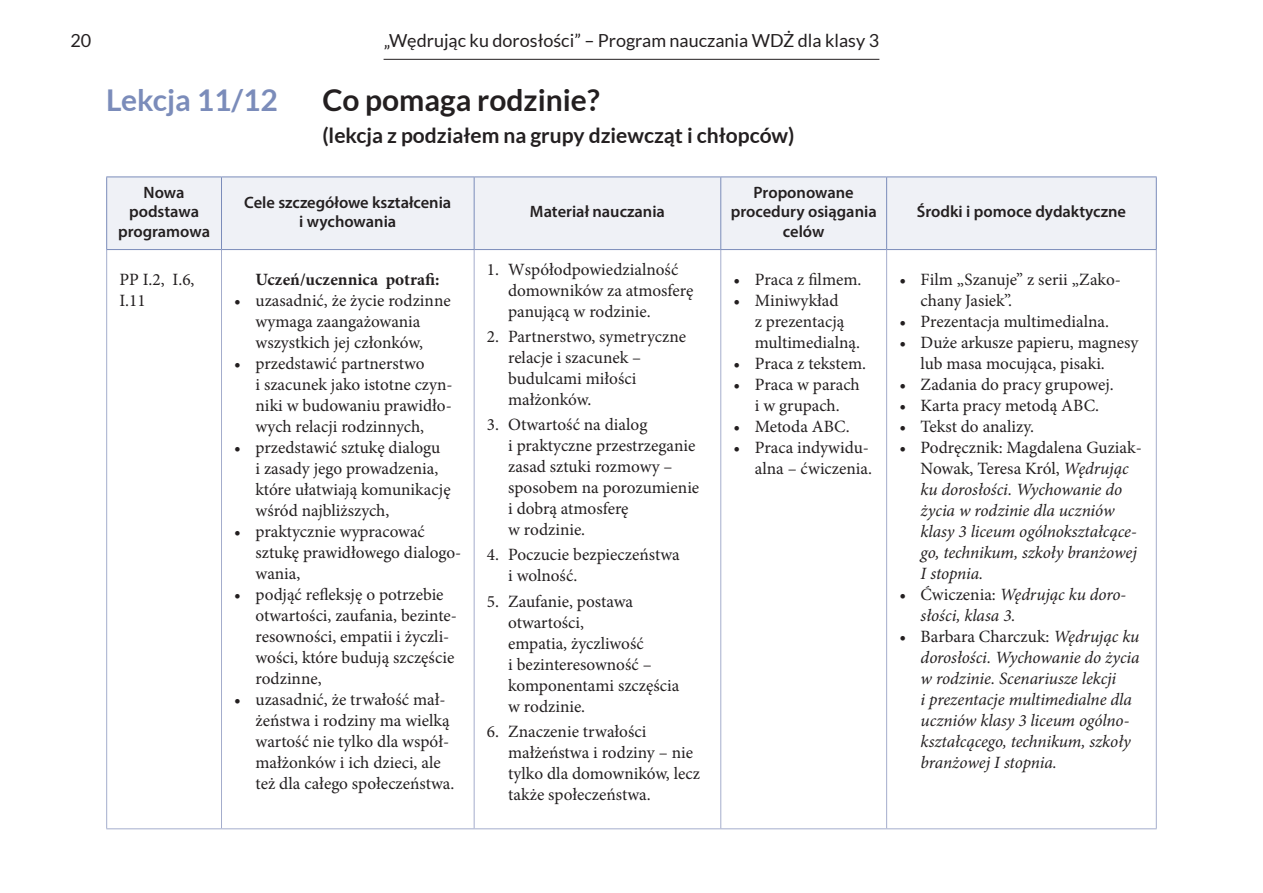
<style>
.page{position:relative;width:1263px;height:893px;background:#fff}
.page>*{position:absolute;margin:0;border:0;box-sizing:border-box;transform-origin:0 0}
.t1{font:700 30px "Lato";color:#231f20}
.t2{font:700 30px "Lato";color:#7b8cba}
.t3{font:700 21px "Lato";color:#231f20}
.t4{font:18px "Lato";color:#231f20}
.t5{font:17.25px/21px "Minion Pro";color:#231f20}
.t6{font:italic 17.25px/21px "Minion Pro";letter-spacing:-.005em;color:#231f20}
.t7{font:700 17.25px "Minion Pro";color:#231f20}
.t8{font:600 16.5px/19.5px "Myriad Pro";color:#231f20;text-align:center}
.s1{font-style:normal}
</style>
<div class="page">
<hr style="left:384px;top:59px;width:495px;height:1px;background:#231f20">
<div style="left:107px;top:178px;width:1049px;height:71px;background:#eff1f6"></div>
<hr style="left:221px;top:177px;width:1px;height:72px;background:#7b8cba">
<hr style="left:474px;top:177px;width:1px;height:72px;background:#7b8cba">
<hr style="left:720px;top:177px;width:1px;height:72px;background:#7b8cba">
<hr style="left:886px;top:177px;width:1px;height:72px;background:#7b8cba">
<hr style="left:221px;top:250px;width:1px;height:578px;background:#a4adcc">
<hr style="left:474px;top:250px;width:1px;height:578px;background:#a4adcc">
<hr style="left:720px;top:250px;width:1px;height:578px;background:#a4adcc">
<hr style="left:886px;top:250px;width:1px;height:578px;background:#a4adcc">
<hr style="left:106px;top:250px;width:1px;height:578px;background:#a4adcc">
<hr style="left:1156px;top:250px;width:1px;height:578px;background:#a4adcc">
<hr style="left:106px;top:828px;width:115px;height:1px;background:#a4adcc">
<hr style="left:221px;top:828px;width:253px;height:1px;background:#a4adcc">
<hr style="left:474px;top:828px;width:247px;height:1px;background:#a4adcc">
<hr style="left:721px;top:828px;width:166px;height:1px;background:#a4adcc">
<hr style="left:887px;top:828px;width:270px;height:1px;background:#a4adcc">
<hr style="left:106px;top:177px;width:115px;height:1px;background:#7b8cba">
<hr style="left:106px;top:177px;width:1px;height:72px;background:#7b8cba">
<hr style="left:221px;top:177px;width:253px;height:1px;background:#7b8cba">
<hr style="left:474px;top:177px;width:247px;height:1px;background:#7b8cba">
<hr style="left:721px;top:177px;width:166px;height:1px;background:#7b8cba">
<hr style="left:887px;top:177px;width:270px;height:1px;background:#7b8cba">
<hr style="left:1156px;top:177px;width:1px;height:72px;background:#7b8cba">
<hr style="left:106px;top:249px;width:115px;height:1px;background:#7b8cba">
<hr style="left:221px;top:249px;width:253px;height:1px;background:#7b8cba">
<hr style="left:474px;top:249px;width:247px;height:1px;background:#7b8cba">
<hr style="left:721px;top:249px;width:166px;height:1px;background:#7b8cba">
<hr style="left:887px;top:249px;width:270px;height:1px;background:#7b8cba">
<p class="t4" style="left:71px;top:31px;width:22px">20</p>
<p class="t4" style="left:384px;top:31px;width:497px">„Wędrując ku dorosłości” – Program nauczania WDŻ dla klasy 3</p>
<h1 class="t2" style="left:106px;top:83px;width:173px">Lekcja 11/12</h1>
<h1 class="t1" style="left:322px;top:83px;width:279px">Co pomaga rodzinie?</h1>
<p class="t3" style="left:322px;top:123px;width:474px">(lekcja z podziałem na grupy dziewcząt i chłopców)</p>
<p class="t8" style="left:118px;top:182px;width:93px">Nowa podstawa programowa</p>
<p class="t8" style="left:244px;top:192px;width:209px">Cele szczegółowe kształcenia i wychowania</p>
<p class="t8" style="left:530px;top:202px;width:136px">Materiał nauczania</p>
<p class="t5" style="left:119px;top:269px;width:77px">PP I.2, I.6,<br>I.11</p>
<p class="t7" style="left:255px;top:267px;width:185px">Uczeń/uczennica potrafi:</p>
<p class="t5" style="left:234px;top:290px;width:218px;text-align:center">• uzasadnić, że życie rodzinne wymaga zaangażowania wszystkich jej członków,</p>
<p class="t5" style="left:255px;top:353px;width:199px;text-indent:-21px">• przedstawić partnerstwo<br>i szacunek jako istotne czyn&shy;niki w budowaniu prawidło&shy;wych relacji rodzinnych,</p>
<p class="t5" style="left:255px;top:437px;width:197px;text-indent:-21px">• przedstawić sztukę dialogu<br>i zasady jego prowadzenia, które ułatwiają komunikację wśród najbliższych,</p>
<p class="t5" style="left:255px;top:521px;width:207px;text-indent:-21px">• praktycznie wypracować sztukę prawidłowego dialogo&shy;wania,</p>
<p class="t5" style="left:255px;top:584px;width:203px;text-indent:-21px">• podjąć refleksję o potrzebie otwartości, zaufania, bezinte&shy;resowności, empatii i życzli&shy;wości, które budują szczęście rodzinne,</p>
<p class="t5" style="left:255px;top:689px;width:200px;text-indent:-21px">• uzasadnić, że trwałość mał&shy;żeństwa i rodziny ma wielką wartość nie tylko dla współ&shy;małżonków i ich dzieci, ale też dla całego społeczeństwa.</p>
<p class="t5" style="left:508px;top:259px;width:187px;text-indent:-21px">1. Współodpowiedzialność domowników za atmosferę panującą w rodzinie.</p>
<p class="t5" style="left:508px;top:326px;width:179px;text-indent:-21px">2. Partnerstwo, symetryczne relacje i szacunek – budulcami miłości małżonków.</p>
<p class="t5" style="left:508px;top:414px;width:193px;text-indent:-21px">3. Otwartość na dialog<br>i praktyczne przestrzeganie zasad sztuki rozmowy – sposobem na porozumienie i dobrą atmosferę<br>w rodzinie.</p>
<p class="t5" style="left:508px;top:544px;width:173px;text-indent:-21px">4. Poczucie bezpieczeństwa i wolność.</p>
<p class="t5" style="left:508px;top:591px;width:173px;text-indent:-21px">5. Zaufanie, postawa otwartości,<br>empatia, życzliwość<br>i bezinteresowność – komponentami szczęścia w rodzinie.</p>
<p class="t5" style="left:508px;top:721px;width:193px;text-indent:-21px">6. Znaczenie trwałości małżeństwa i rodziny – nie tylko dla domowników, lecz także społeczeństwa.</p>
<p class="t8" style="left:731px;top:182px;width:148px">Proponowane procedury osiągania celów</p>
<p class="t5" style="left:733px;top:269px;width:129px">• Praca z filmem.</p>
<p class="t5" style="left:755px;top:290px;width:107px;text-indent:-21px">• Miniwykład<br>z prezentacją multimedialną.</p>
<p class="t5" style="left:733px;top:353px;width:134px">• Praca z tekstem.</p>
<p class="t5" style="left:733px;top:374px;width:128px;text-align:center">• Praca w parach i w grupach.</p>
<p class="t5" style="left:733px;top:416px;width:118px">• Metoda ABC.</p>
<p class="t5" style="left:733px;top:437px;width:140px;text-align:right">• Praca indywidu&shy;alna – ćwiczenia.</p>
<p class="t8" style="left:917px;top:202px;width:211px">Środki i pomoce dydaktyczne</p>
<p class="t5" style="left:921px;top:269px;width:202px;text-indent:-21px">• Film „Szanuje” z serii „Zako&shy;chany Jasiek”.</p>
<p class="t5" style="left:899px;top:311px;width:211px">• Prezentacja multimedialna.</p>
<p class="t5" style="left:921px;top:332px;width:219px;text-indent:-21px">• Duże arkusze papieru, magnesy lub masa mocująca, pisaki.</p>
<p class="t5" style="left:899px;top:374px;width:216px">• Zadania do pracy grupowej.</p>
<p class="t5" style="left:899px;top:395px;width:201px">• Karta pracy metodą ABC.</p>
<p class="t5" style="left:899px;top:416px;width:136px">• Tekst do analizy.</p>
<p class="t6" style="left:921px;top:437px;width:223px;text-indent:-21px"><span class="s1">• Podręcznik: Magdalena Guziak-<br>Nowak, Teresa Król,</span> Wędrując ku dorosłości. Wychowanie do życia w rodzinie dla uczniów klasy 3 liceum ogólnokształcące&shy;go, technikum, szkoły branżowej<br>I stopnia.</p>
<p class="t6" style="left:921px;top:583px;width:207px;text-indent:-21px"><span class="s1">• Ćwiczenia:</span> Wędrując ku doro&shy;słości, klasa 3.</p>
<p class="t6" style="left:921px;top:625px;width:221px;text-indent:-21px"><span class="s1">• Barbara Charczuk:</span> Wędrując ku dorosłości. Wychowanie do życia w rodzinie. Scenariusze lekcji<br>i prezentacje multimedialne dla uczniów klasy 3 liceum ogólno&shy;kształcącego, technikum, szkoły branżowej I stopnia.</p>
</div>
